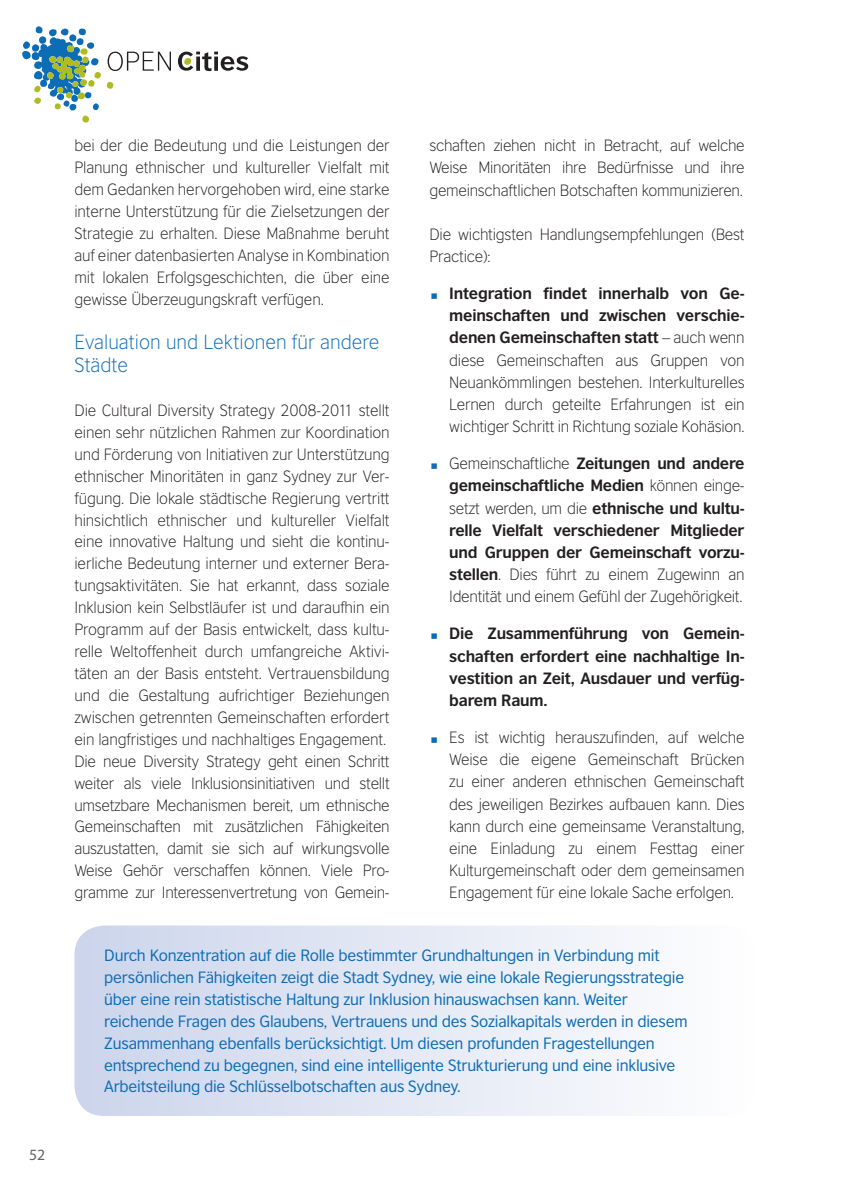
<style>
.page{position:relative;width:844px;height:1191px;background:#fff}
.page>*{position:absolute;margin:0;border:0;box-sizing:border-box;transform-origin:0 0}
.t1{font:300 19.25px/22.8px "British Council Sans";color:#0d6cb6}
.t2{font:15.75px "Myriad Pro";color:#636366}
.t3{font:300 15.4px/21.9px "British Council Sans";letter-spacing:-.01em;color:#231f20;text-align:justify}
.t4{font:15.4px/21.9px "British Council Sans";letter-spacing:-.015em;color:#0d6cb6}
.t5{font:700 15.4px/22.2px "British Council Sans";letter-spacing:-.02em;color:#231f20;text-align:justify}
.s1{font-weight:700}
.s2{font-weight:300}
</style>
<div class="page">
<svg style="left:178px;top:52px;width:70px;height:19px"></svg>
<svg style="left:22px;top:26px;width:149px;height:97px"></svg>
<div style="left:74px;top:925px;width:682px;height:191px;background:linear-gradient(to right,#ccd4eb,#fefefe);border-radius:30px"></div>
<p class="t2" style="left:29px;top:1144px;width:17px">52</p>
<p class="t3" style="left:74px;top:135px;width:317px">bei der die Bedeutung und die Leistungen der Planung ethnischer und kultureller Vielfalt mit dem Gedanken hervorgehoben wird, eine starke interne Unterstützung für die Zielsetzungen der Strategie zu erhalten. Diese Maßnahme beruht auf einer datenbasierten Analyse in Kombination mit lokalen Erfolgsgeschichten, die über eine gewisse Überzeugungskraft verfügen.</p>
<p class="t1" style="left:74px;top:331px;width:306px">Evaluation und Lektionen für andere<br>Städte</p>
<p class="t3" style="left:74px;top:399px;width:317px;text-align:left">Die Cultural Diversity Strategy 2008-2011 stellt einen sehr nützlichen Rahmen zur Koordination und Förderung von Initiativen zur Unterstützung ethnischer Minoritäten in ganz Sydney zur Ver&shy;fügung. Die lokale städtische Regierung vertritt hinsichtlich ethnischer und kultureller Vielfalt eine innovative Haltung und sieht die kontinu&shy;ierliche Bedeutung interner und externer Bera&shy;tungsaktivitäten. Sie hat erkannt, dass soziale Inklusion kein Selbstläufer ist und daraufhin ein Programm auf der Basis entwickelt, dass kultu&shy;relle Weltoffenheit durch umfangreiche Aktivi&shy;täten an der Basis entsteht. Vertrauensbildung und die Gestaltung aufrichtiger Beziehungen zwischen getrennten Gemeinschaften erfordert ein langfristiges und nachhaltiges Engagement.<br>Die neue Diversity Strategy geht einen Schritt weiter als viele Inklusionsinitiativen und stellt umsetzbare Mechanismen bereit, um ethnische Gemeinschaften mit zusätzlichen Fähigkeiten auszustatten, damit sie sich auf wirkungsvolle Weise Gehör verschaffen können. Viele Pro&shy;gramme zur Interessenvertretung von Gemein-</p>
<p class="t3" style="left:429px;top:134px;width:317px">schaften ziehen nicht in Betracht, auf welche Weise Minoritäten ihre Bedürfnisse und ihre gemeinschaftlichen Botschaften kommunizieren.</p>
<p class="t3" style="left:429px;top:223px;width:317px">Die wichtigsten Handlungsempfehlungen (Best<br>Practice):</p>
<p class="t3" style="left:449px;top:282px;width:297px"><span class="s1">Integration findet innerhalb von Ge&shy;meinschaften und zwischen verschie&shy;denen Gemeinschaften statt</span> – auch wenn diese Gemeinschaften aus Gruppen von Neuankömmlingen bestehen. Interkulturelles Lernen durch geteilte Erfahrungen ist ein wichtiger Schritt in Richtung soziale Kohäsion.</p>
<p class="t5" style="left:449px;top:452px;width:297px"><span class="s2">Gemeinschaftliche</span> Zeitungen und andere gemeinschaftliche Medien <span class="s2">können einge&shy;setzt werden, um die</span> ethnische und kultu&shy;relle Vielfalt verschiedener Mitglieder und Gruppen der Gemeinschaft vorzu&shy;stellen<span class="s2">. Dies führt zu einem Zugewinn an Identität und einem Gefühl der Zugehörigkeit.</span></p>
<p class="t5" style="left:449px;top:622px;width:297px">Die Zusammenführung von Gemein&shy;schaften erfordert eine nachhaltige In&shy;vestition an Zeit, Ausdauer und verfüg&shy;barem Raum.</p>
<p class="t3" style="left:449px;top:726px;width:297px">Es ist wichtig herauszufinden, auf welche Weise die eigene Gemeinschaft Brücken zu einer anderen ethnischen Gemeinschaft des jeweiligen Bezirkes aufbauen kann. Dies kann durch eine gemeinsame Veranstaltung, eine Einladung zu einem Festtag einer Kulturgemeinschaft oder dem gemeinsamen Engagement für eine lokale Sache erfolgen.</p>
<p class="t4" style="left:104px;top:944px;width:584px">Durch Konzentration auf die Rolle bestimmter Grundhaltungen in Verbindung mit persönlichen Fähigkeiten zeigt die Stadt Sydney, wie eine lokale Regierungsstrategie über eine rein statistische Haltung zur Inklusion hinauswachsen kann. Weiter reichende Fragen des Glaubens, Vertrauens und des Sozialkapitals werden in diesem Zusammenhang ebenfalls berücksichtigt. Um diesen profunden Fragestellungen entsprechend zu begegnen, sind eine intelligente Strukturierung und eine inklusive Arbeitsteilung die Schlüsselbotschaften aus Sydney.</p>
</div>
